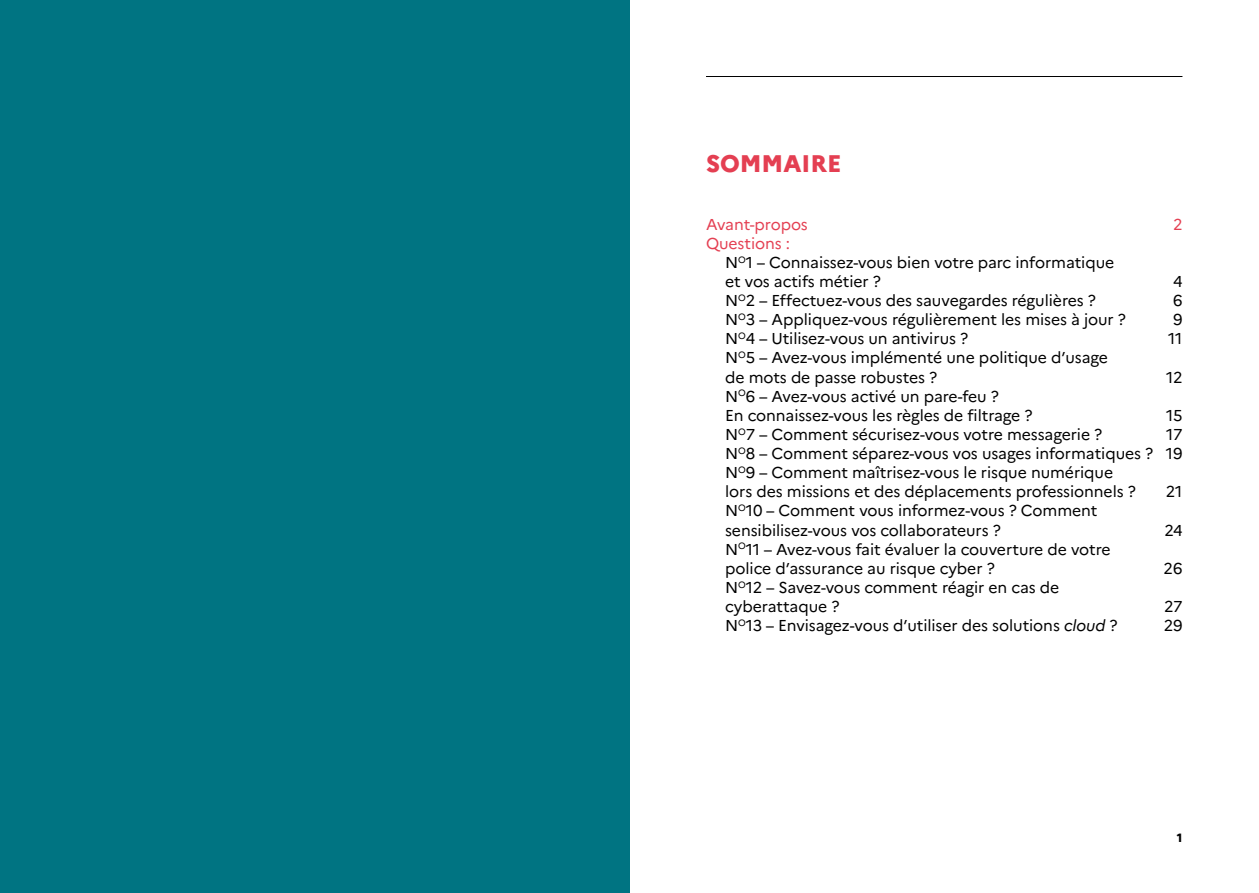
<style>
.page{position:relative;width:1259px;height:893px;background:#fff}
.page>*{position:absolute;margin:0;border:0;box-sizing:border-box;transform-origin:0 0}
.t1{font:800 24px "Marianne";color:#e43f52}
.t2{font:15.75px/19px "Marianne";letter-spacing:-.005em;color:#000}
.t3{font:15.75px "Marianne";letter-spacing:-.005em;color:#e43f52}
.t4{font:800 12px "Marianne";color:#000}
.s1{color:#e43f52}
.s2{font-style:italic}
</style>
<div class="page">
<hr style="left:706px;top:76px;width:476px;height:1px;background:#000">
<div style="left:0;top:0;width:629px;height:893px;background:#007482"></div>
<h1 class="t1" style="left:706px;top:149px;width:137px">SOMMAIRE</h1>
<p class="t3" style="left:706px;top:214px;width:103px">Avant-propos</p>
<p class="t3" style="left:1173px;top:214px;width:11px">2</p>
<p class="t2" style="left:725px;top:233px;width:391px;text-indent:-19px"><span class="s1">Questions :<br></span>N<sup>O</sup>1 – Connaissez-vous bien votre parc informatique et vos actifs métier ?</p>
<p class="t2" style="left:1173px;top:272px;width:11px">4</p>
<p class="t2" style="left:725px;top:291px;width:372px">N<sup>O</sup>2 – Effectuez-vous des sauvegardes régulières ?</p>
<p class="t2" style="left:1173px;top:291px;width:11px">6</p>
<p class="t2" style="left:725px;top:310px;width:402px">N<sup>O</sup>3 – Appliquez-vous régulièrement les mises à jour ?</p>
<p class="t2" style="left:1173px;top:310px;width:11px">9</p>
<p class="t2" style="left:725px;top:329px;width:244px">N<sup>O</sup>4 – Utilisez-vous un antivirus ?</p>
<p class="t2" style="left:1168px;top:329px;width:16px">11</p>
<p class="t2" style="left:725px;top:348px;width:384px">N<sup>O</sup>5 – Avez-vous implémenté une politique d’usage de mots de passe robustes ?</p>
<p class="t2" style="left:1166px;top:367px;width:18px">12</p>
<p class="t2" style="left:725px;top:386px;width:309px">N<sup>O</sup>6 – Avez-vous activé un pare-feu ?<br>En connaissez-vous les règles de filtrage ?</p>
<p class="t2" style="left:1166px;top:406px;width:18px">15</p>
<p class="t2" style="left:725px;top:425px;width:379px">N<sup>O</sup>7 – Comment sécurisez-vous votre messagerie ?</p>
<p class="t2" style="left:725px;top:425px;width:459px;text-indent:441px">17<br>N<sup>O</sup>8 – Comment séparez-vous vos usages informatiques ? 19<br>N<sup>O</sup>9 – Comment maîtrisez-vous le risque numérique<br>lors des missions et des déplacements professionnels ?</p>
<p class="t2" style="left:1166px;top:482px;width:18px">21</p>
<p class="t2" style="left:725px;top:501px;width:374px">N<sup>O</sup>10 – Comment vous informez-vous ? Comment sensibilisez-vous vos collaborateurs ?</p>
<p class="t2" style="left:725px;top:539px;width:387px">N<sup>O</sup>11 – Avez-vous fait évaluer la couverture de votre police d’assurance au risque cyber ?</p>
<p class="t2" style="left:725px;top:578px;width:336px">N<sup>O</sup>12 – Savez-vous comment réagir en cas de cyberattaque ?</p>
<p class="t2" style="left:1164px;top:520px;width:20px">24</p>
<p class="t2" style="left:1163px;top:559px;width:20px">26</p>
<p class="t2" style="left:1164px;top:597px;width:20px">27</p>
<p class="t2" style="left:725px;top:616px;width:394px">N<sup>O</sup>13 – Envisagez-vous d’utiliser des solutions <span class="s2">cloud</span> ?</p>
<p class="t2" style="left:1163px;top:616px;width:20px">29</p>
<p class="t4" style="left:1177px;top:830px;width:7px">1</p>
</div>
